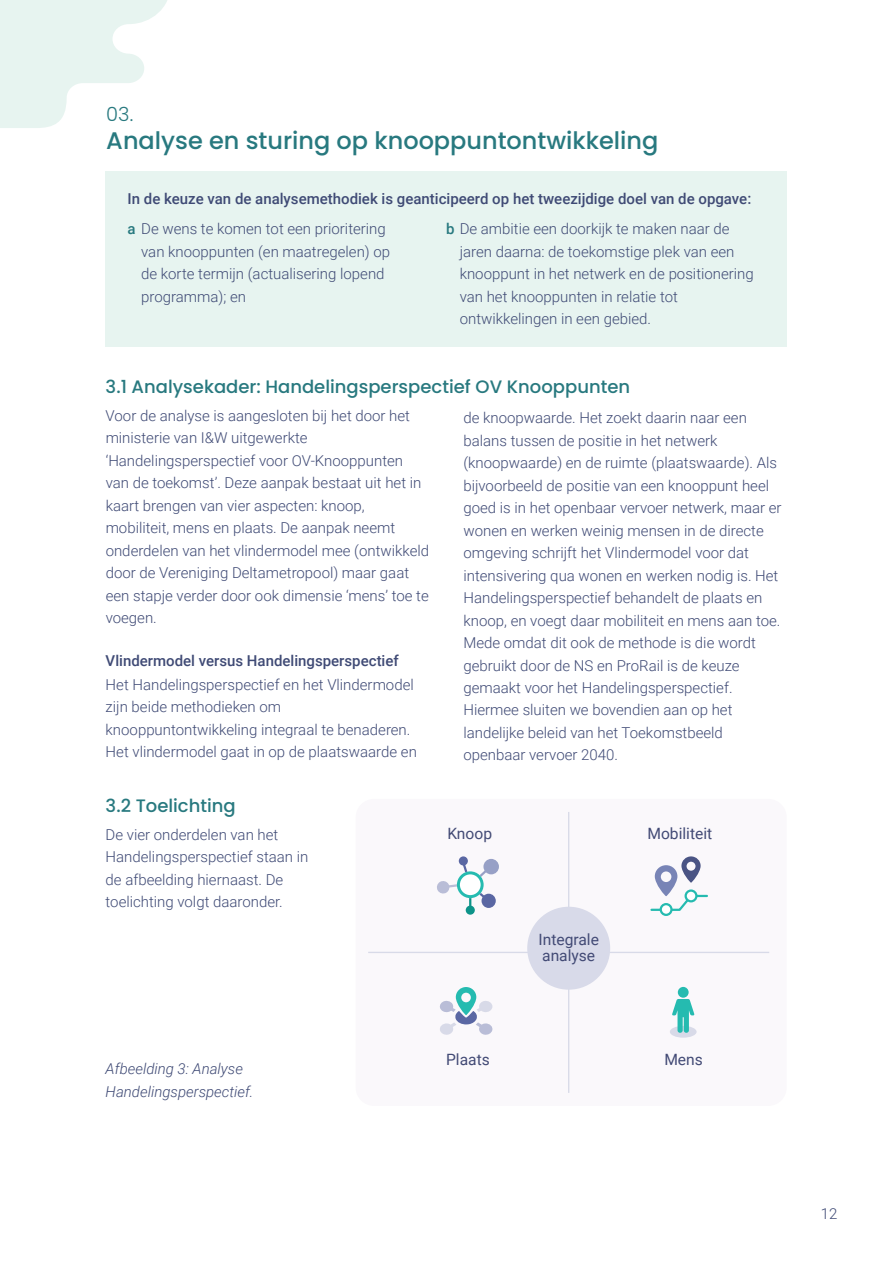
<style>
.page{position:relative;width:893px;height:1263px;background:#fff}
.page>*{position:absolute;margin:0;border:0;box-sizing:border-box;transform-origin:0 0}
.t1{font:500 24px "Poppins";color:#28797f}
.t2{font:300 19.5px "Poppins";color:#28797f}
.t3{font:500 18px "Poppins";color:#28797f}
.t4{font:15.6px/16px "Roboto";color:#424a75}
.t5{font:300 15px/22.5px "Roboto";color:#3f4a75}
.t6{font:500 15px "Roboto";color:#3f4a75}
.t7{font:italic 300 15px/22.5px "Roboto";color:#3f4a75}
.s1{font-weight:500;color:#28797f}
</style>
<div class="page">
<div style="left:106px;top:171px;width:681px;height:176px;background:#e7f4f0"></div>
<svg style="left:0;top:0;width:167px;height:128px"></svg>
<div style="left:356px;top:799px;width:431px;height:307px;background:#faf8fb;border-radius:18px"></div>
<hr style="left:568px;top:812px;width:1px;height:281px;background:#d8dae8">
<hr style="left:368px;top:952px;width:401px;height:1px;background:#d8dae8">
<div style="left:670px;top:1026px;width:27px;height:12px;background:#d8dae8;border-radius:50%"></div>
<div style="left:678px;top:987px;width:11px;height:11px;background:#25bbb0;border-radius:50%"></div>
<svg style="left:672px;top:999px;width:22px;height:34px"></svg>
<div style="left:527px;top:907px;width:83px;height:83px;background:#d8dae9;border-radius:50%"></div>
<svg style="left:440px;top:987px;width:53px;height:48px"></svg>
<svg style="left:650px;top:856px;width:58px;height:56px"></svg>
<svg style="left:660px;top:903px;width:13px;height:13px"></svg>
<svg style="left:684px;top:889px;width:13px;height:13px"></svg>
<hr style="left:469px;top:885px;width:2px;height:25px;background:#0d9389">
<svg style="left:437px;top:859px;width:55px;height:45px"></svg>
<div style="left:483px;top:859px;width:16px;height:15px;background:#97a0c6;border-radius:50%"></div>
<div style="left:459px;top:856px;width:9px;height:9px;background:#5a67a3;border-radius:50%"></div>
<div style="left:466px;top:905px;width:9px;height:10px;background:#0d9389;border-radius:50%"></div>
<div style="left:481px;top:894px;width:15px;height:14px;background:#5a67a3;border-radius:50%"></div>
<h2 class="t2" style="left:106px;top:100px;width:28px">03.</h2>
<h2 class="t1" style="left:106px;top:124px;width:554px">Analyse en sturing op knooppuntontwikkeling</h2>
<p class="t6" style="left:128px;top:188px;width:625px">In de keuze van de analysemethodiek is geanticipeerd op het tweezijdige doel van de opgave:</p>
<p class="t5" style="left:141px;top:217px;width:250px;text-indent:-14px"><span class="s1">a</span> De wens te komen tot een prioritering van knooppunten (en maatregelen) op de korte termijn (actualisering lopend programma); en</p>
<p class="t5" style="left:460px;top:217px;width:296px;text-indent:-14px"><span class="s1">b</span> De ambitie een doorkijk te maken naar de jaren daarna: de toekomstige plek van een knooppunt in het netwerk en de positionering van het knooppunten in relatie tot ontwikkelingen in een gebied.</p>
<h3 class="t3" style="left:106px;top:374px;width:526px">3.1 Analysekader: Handelingsperspectief OV Knooppunten</h3>
<p class="t5" style="left:106px;top:404px;width:325px">Voor de analyse is aangesloten bij het door het ministerie van I&amp;W uitgewerkte ‘Handelingsperspectief voor OV-Knooppunten van de toekomst’. Deze aanpak bestaat uit het in kaart brengen van vier aspecten: knoop, mobiliteit, mens en plaats. De aanpak neemt onderdelen van het vlindermodel mee (ontwikkeld door de Vereniging Deltametropool) maar gaat een stapje verder door ook dimensie ‘mens’ toe te voegen.</p>
<h4 class="t6" style="left:106px;top:650px;width:295px">Vlindermodel versus Handelingsperspectief</h4>
<p class="t5" style="left:106px;top:673px;width:313px">Het Handelingsperspectief en het Vlindermodel zijn beide methodieken om knooppuntontwikkeling integraal te benaderen.<br>Het vlindermodel gaat in op de plaatswaarde en</p>
<h3 class="t3" style="left:106px;top:793px;width:132px">3.2 Toelichting</h3>
<p class="t5" style="left:106px;top:823px;width:204px">De vier onderdelen van het<br>Handelingsperspectief staan in de afbeelding hiernaast. De toelichting volgt daaronder.</p>
<p class="t5" style="left:463px;top:406px;width:320px">de knoopwaarde. Het zoekt daarin naar een balans tussen de positie in het netwerk (knoopwaarde) en de ruimte (plaatswaarde). Als bijvoorbeeld de positie van een knooppunt heel goed is in het openbaar vervoer netwerk, maar er wonen en werken weinig mensen in de directe omgeving schrijft het Vlindermodel voor dat intensivering qua wonen en werken nodig is. Het Handelingsperspectief behandelt de plaats en knoop, en voegt daar mobiliteit en mens aan toe.<br>Mede omdat dit ook de methode is die wordt gebruikt door de NS en ProRail is de keuze gemaakt voor het Handelingsperspectief.<br>Hiermee sluiten we bovendien aan op het landelijke beleid van het Toekomstbeeld openbaar vervoer 2040.</p>
<p class="t4" style="left:447px;top:825px;width:46px">Knoop</p>
<p class="t4" style="left:647px;top:825px;width:66px">Mobiliteit</p>
<p class="t7" style="left:106px;top:1059px;width:149px">Afbeelding 3: Analyse<br>Handelingsperspectief.</p>
<p class="t4" style="left:446px;top:1050px;width:45px">Plaats</p>
<p class="t4" style="left:538px;top:931px;width:62px">Integrale analyse</p>
<p class="t4" style="left:664px;top:1051px;width:40px">Mens</p>
<p class="t5" style="left:821px;top:1201px;width:18px">12</p>
</div>
